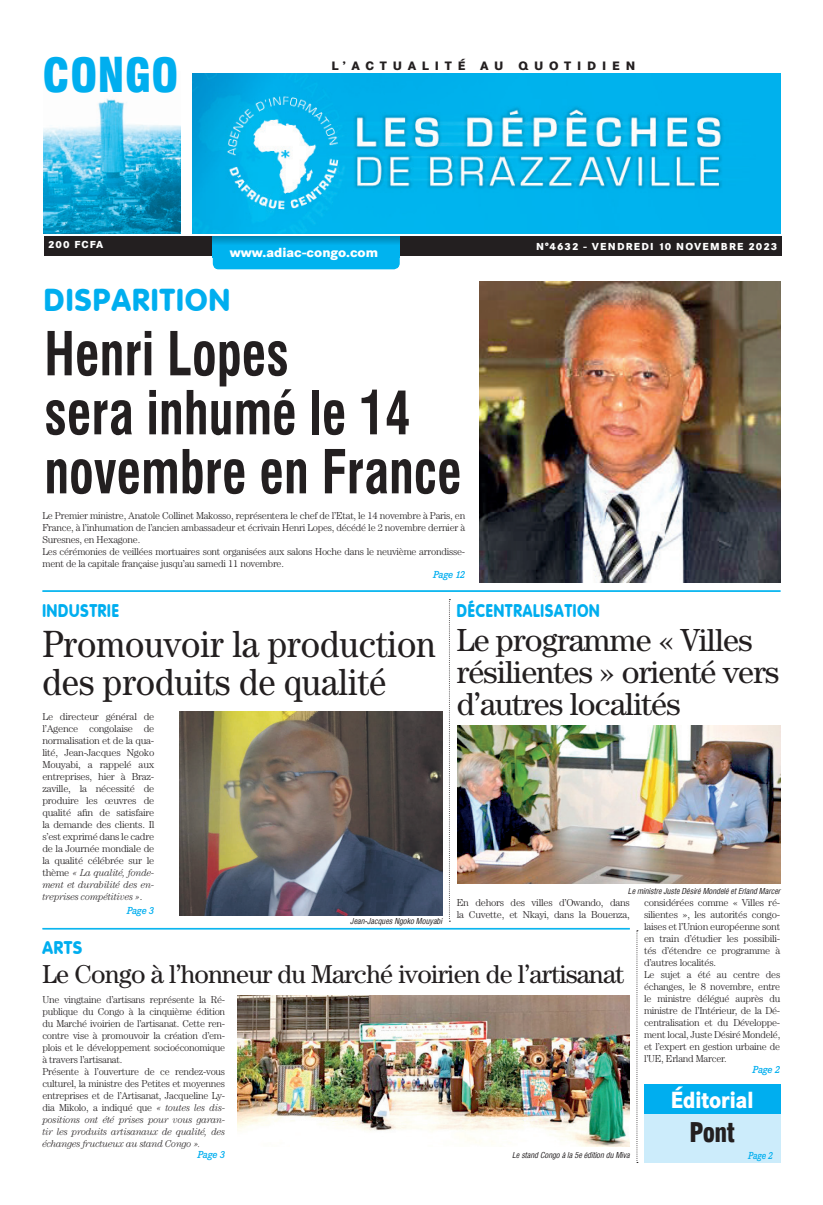
<style>
.page{position:relative;width:823px;height:1205px;background:#fff}
.page>*{position:absolute;margin:0;border:0;box-sizing:border-box;transform-origin:0 0}
.t1{font:700 59px/59px "Corporate Condensed";color:#231f20;scale:.87 1}
.t2{font:900 46px "Corporate Condensed";color:#00aeef}
.t3{font:38px/38px "Century";color:#231f20;scale:.91 1}
.t4{font:32px/32px "Century";letter-spacing:-.025em;color:#231f20}
.t5{font:800 31px "Corporate Rounded";letter-spacing:.06em;color:#00aeef}
.t6{font:26px "Century";letter-spacing:-.025em;color:#231f20}
.t7{font:900 26px "Corporate Condensed";color:#231f20;scale:.95 1}
.t8{font:800 23px "Corporate SBQ";color:#fff;scale:.84 1}
.t9{font:800 18px "Corporate Rounded";letter-spacing:.06em;color:#00aeef;scale:.84 1}
.t10{font:800 18px "Corporate Rounded";letter-spacing:.06em;color:#00aeef;scale:.92 1}
.t11{font:800 13px "Corporate SBQ";color:#fff}
.t12{font:800 12px "Corporate SBQ";letter-spacing:.485em;color:#231f20}
.t13{font:300 10px/12px "Century";letter-spacing:-.025em;color:#231f20}
.t14{font:800 10px "Corporate SBQ";letter-spacing:.105em;color:#fff}
.t15{font:italic 500 10px "Corporate EBQ";letter-spacing:-.025em;color:#00aeef}
.t16{font:italic 500 10px "Corporate EBQ";letter-spacing:-.025em;color:#00aeef;scale:.9 1}
.t17{font:italic 8px "Corporate Condensed";color:#231f20}
.s1{font-style:italic}
</style>
<div class="page">
<div style="left:44px;top:237px;width:737px;height:19px;background:#231f20"></div>
<img style="left:44px;top:98px;width:136px;height:136px">
<div style="left:213px;top:257px;width:186px;height:12px;background:#00b3ef"></div>
<div style="left:213px;top:237px;width:186px;height:20px;background:linear-gradient(to bottom,#009bd0,#00baf8)"></div>
<img style="left:193px;top:73px;width:587px;height:160px">
<img style="left:479px;top:281px;width:300px;height:302px">
<div style="left:643px;top:1091px;width:136px;height:71px;background:#ccecfb"></div>
<div style="left:643px;top:1084px;width:136px;height:30px;background:#00aeef"></div>
<img style="left:237px;top:995px;width:392px;height:151px">
<img style="left:457px;top:725px;width:323px;height:158px">
<svg style="left:449px;top:599px;width:1px;height:322px"></svg>
<hr style="left:42px;top:928px;width:587px;height:1px;background:#00b3ef">
<hr style="left:42px;top:929px;width:587px;height:1px;background:#00b3ef">
<svg style="left:636px;top:930px;width:1px;height:233px"></svg>
<hr style="left:42px;top:590px;width:738px;height:1px;background:#00b3ef">
<hr style="left:42px;top:591px;width:738px;height:1px;background:#00b3ef">
<img style="left:180px;top:712px;width:261px;height:204px">
<h2 class="t2" style="left:43px;top:48px;width:137px">CONGO</h2>
<p class="t12" style="left:331px;top:58px;width:305px">L’ACTUALITÉ AU QUOTIDIEN</p>
<p class="t14" style="left:48px;top:238px;width:57px">200 FCFA</p>
<h3 class="t11" style="left:230px;top:245px;width:150px">www.adiac-congo.com</h3>
<h3 class="t5" style="left:44px;top:281px;width:187px">DISPARITION</h3>
<h1 class="t1" style="left:44px;top:324px;width:481px">Henri Lopes<br>sera inhumé le 14 novembre en France</h1>
<p class="t13" style="left:42px;top:510px;width:424px">Le Premier ministre, Anatole Collinet Makosso, représentera le chef de l’Etat, le 14 novembre à Paris, en France, à l’inhumation de l’ancien ambassadeur et écrivain Henri Lopes, décédé le 2 novembre dernier à Suresnes, en Hexagone.<br>Les cérémonies de veillées mortuaires sont organisées aux salons Hoche dans le neuvième arrondisse&shy;ment de la capitale française jusqu’au samedi 11 novembre.</p>
<p class="t15" style="left:433px;top:569px;width:33px">Page 12</p>
<p class="t14" style="left:535px;top:240px;width:243px">N°4632 - VENDREDI 10 NOVEMBRE 2023</p>
<h3 class="t9" style="left:456px;top:600px;width:171px">DÉCENTRALISATION</h3>
<h3 class="t4" style="left:456px;top:624px;width:324px">Le programme « Villes résilientes » orienté vers d’autres localités</h3>
<h3 class="t9" style="left:42px;top:600px;width:92px">INDUSTRIE</h3>
<h3 class="t3" style="left:42px;top:625px;width:433px">Promouvoir la production des produits de qualité</h3>
<p class="t13" style="left:42px;top:711px;width:113px;text-align:justify">Le directeur général de l’Agence congolaise de normalisation et de la qua&shy;lité, Jean-Jacques Ngoko Mouyabi, a rappelé aux entreprises, hier à Braz&shy;zaville, la nécessité de produire les œuvres de qualité afin de satisfaire la demande des clients. Il s’est exprimé dans le cadre de la Journée mondiale de la qualité célébrée sur le thème <span class="s1">« La qualité, fonde&shy;ment et durabilité des en&shy;treprises compétitives »</span>.</p>
<p class="t15" style="left:127px;top:905px;width:29px">Page 3</p>
<p class="t17" style="left:627px;top:886px;width:154px">Le ministre Juste Désiré Mondelé et Erland Marcer</p>
<p class="t13" style="left:456px;top:896px;width:174px">En dehors des villes d’Owando, dans la Cuvette, et Nkayi, dans la Bouenza,</p>
<p class="t13" style="left:643px;top:896px;width:138px">considérées comme « Villes ré&shy;silientes », les autorités congo&shy;laises et l’Union européenne sont en train d’étudier les possibili&shy;tés d’étendre ce programme à d’autres localités.<br>Le sujet a été au centre des échanges, le 8 novembre, entre le ministre délégué auprès du ministre de l’Intérieur, de la Dé&shy;centralisation et du Développe&shy;ment local, Juste Désiré Mondelé, et l’expert en gestion urbaine de l’UE, Erland Marcer.</p>
<p class="t15" style="left:752px;top:1063px;width:29px">Page 2</p>
<p class="t17" style="left:350px;top:916px;width:93px">Jean-Jacques Ngoko Mouyabi</p>
<h3 class="t10" style="left:42px;top:937px;width:45px">ARTS</h3>
<h3 class="t6" style="left:42px;top:959px;width:583px">Le Congo à l’honneur du Marché ivoirien de l’artisanat</h3>
<p class="t13" style="left:42px;top:994px;width:184px">Une vingtaine d’artisans représente la Ré&shy;publique du Congo à la cinquième édition du Marché ivoirien de l’artisanat. Cette ren&shy;contre vise à promouvoir la création d’em&shy;plois et le développement socioéconomique à travers l’artisanat.<br>Présente à l’ouverture de ce rendez-vous culturel, la ministre des Petites et moyennes entreprises et de l’Artisanat, Jacqueline Ly&shy;dia Mikolo, a indiqué que <span class="s1">« toutes les dis&shy;positions ont été prises pour vous garan&shy;tir les produits artisanaux de qualité, des échanges fructueux au stand Congo ».</span></p>
<p class="t15" style="left:197px;top:1149px;width:29px">Page 3</p>
<p class="t17" style="left:512px;top:1150px;width:119px">Le stand Congo à la 5e édition du Miva</p>
<h3 class="t8" style="left:670px;top:1085px;width:100px">Éditorial</h3>
<h3 class="t7" style="left:689px;top:1117px;width:49px">Pont</h3>
<p class="t16" style="left:747px;top:1149px;width:29px">Page 2</p>
</div>
